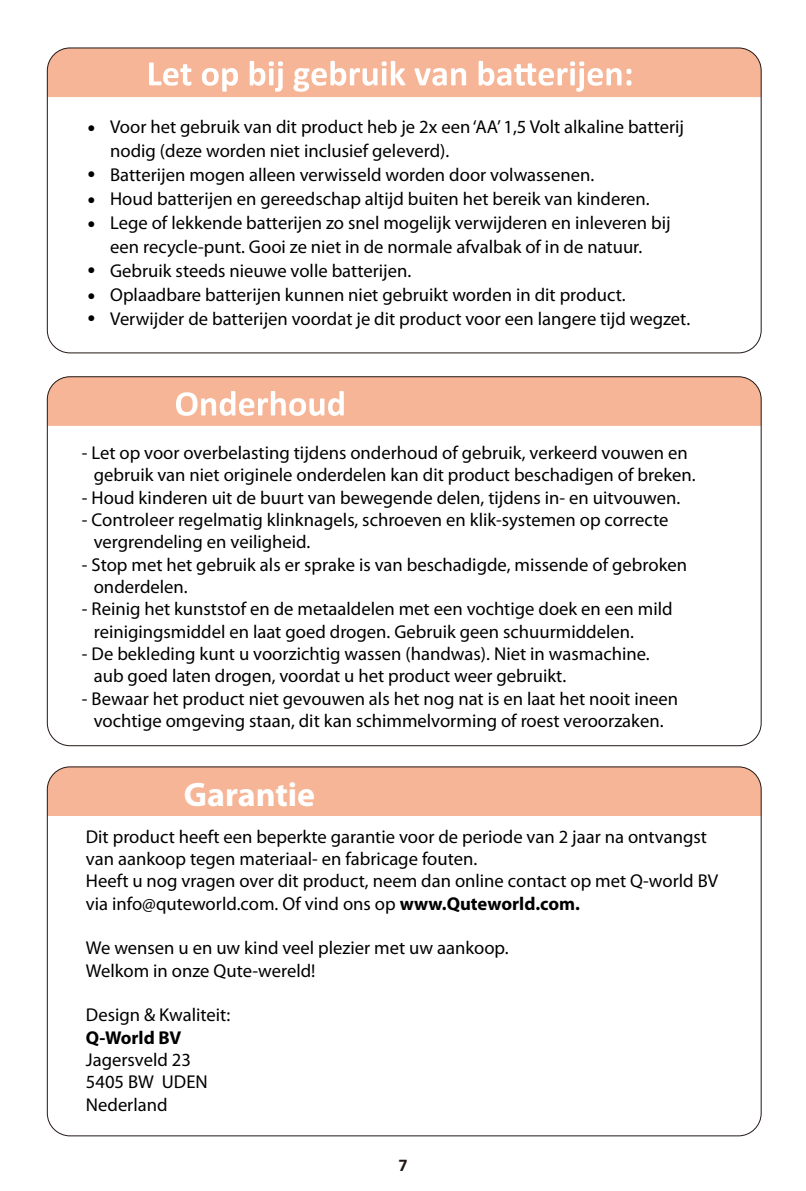
<style>
.page{position:relative;width:806px;height:1191px;background:#fff}
.page>*{position:absolute;margin:0;border:0;box-sizing:border-box;transform-origin:0 0}
.t1{font:700 34px "Myriad Pro";color:#fff}
.t2{font:18.6px/22.4px "Myriad Pro";color:#000}
.t3{font:700 18.6px "Myriad Pro";color:#000}
.t4{font:18.6px/26px "Calibri";color:#000}
.t5{font:700 18px "Calibri";color:#221815}
.s1{font-weight:700}
</style>
<div class="page">
<svg style="left:47px;top:377px;width:713px;height:49px;background:#f5b89b"></svg>
<svg style="left:47px;top:48px;width:713px;height:49px;background:#f4bca2"></svg>
<div style="left:47px;top:767px;width:713px;height:49px;background:#f6b596"></div>
<p class="t4" style="left:87px;top:115px;width:11px">•</p>
<p class="t4" style="left:87px;top:161px;width:11px">• •</p>
<p class="t4" style="left:87px;top:211px;width:11px">•</p>
<p class="t4" style="left:87px;top:257px;width:11px">• •</p>
<p class="t4" style="left:87px;top:305px;width:11px">•</p>
<p class="t2" style="left:110px;top:114px;width:581px;line-height:24px">Voor het gebruik van dit product heb je 2x een‘AA’ 1,5 Volt alkaline batterij nodig (deze worden niet inclusief geleverd).<br>Batterijen mogen alleen verwisseld worden door volwassenen.<br>Houd batterijen en gereedschap altijd buiten het bereik van kinderen.<br>Lege of lekkende batterijen zo snel mogelijk verwijderen en inleveren bij een recycle-punt. Gooi ze niet in de normale afvalbak of in de natuur.<br>Gebruik steeds nieuwe volle batterijen.<br>Oplaadbare batterijen kunnen niet gebruikt worden in dit product.<br>Verwijder de batterijen voordat je dit product voor een langere tijd wegzet.</p>
<p class="t2" style="left:94px;top:441px;width:603px;text-indent:-12px">- Let op voor overbelasting tijdens onderhoud of gebruik, verkeerd vouwen en gebruik van niet originele onderdelen kan dit product beschadigen of breken.</p>
<p class="t2" style="left:82px;top:486px;width:599px">- Houd kinderen uit de buurt van bewegende delen, tijdens in- en uitvouwen.</p>
<p class="t2" style="left:94px;top:508px;width:576px;text-indent:-12px">- Controleer regelmatig klinknagels, schroeven en klik-systemen op correcte vergrendeling en veiligheid.</p>
<p class="t2" style="left:94px;top:553px;width:594px;text-indent:-12px">- Stop met het gebruik als er sprake is van beschadigde, missende of gebroken onderdelen.</p>
<p class="t2" style="left:94px;top:597px;width:580px;text-indent:-12px">- Reinig het kunststof en de metaaldelen met een vochtige doek en een mild reinigingsmiddel en laat goed drogen. Gebruik geen schuurmiddelen.</p>
<p class="t2" style="left:94px;top:642px;width:557px;text-indent:-12px">- De bekleding kunt u voorzichtig wassen (handwas). Niet in wasmachine. aub goed laten drogen, voordat u het product weer gebruikt.</p>
<p class="t2" style="left:82px;top:687px;width:597px;text-align:center">- Bewaar het product niet gevouwen als het nog nat is en laat het nooit ineen vochtige omgeving staan, dit kan schimmelvorming of roest veroorzaken.</p>
<h1 class="t1" style="left:183px;top:772px;width:133px">Garantie</h1>
<p class="t2" style="left:86px;top:825px;width:633px">Dit product heeft een beperkte garantie voor de periode van 2 jaar na ontvangst van aankoop tegen materiaal- en fabricage fouten.<br>Heeft u nog vragen over dit product, neem dan online contact op met Q-world BV via info@quteworld.com. Of vind ons op <span class="s1">www.Quteworld.com.</span></p>
<p class="t2" style="left:86px;top:936px;width:424px">We wensen u en uw kind veel plezier met uw aankoop.<br>Welkom in onze Qute-wereld!</p>
<p class="t2" style="left:86px;top:1003px;width:146px">Design &amp; Kwaliteit:</p>
<p class="t3" style="left:86px;top:1025px;width:97px">Q-World BV</p>
<p class="t2" style="left:86px;top:1048px;width:123px">Jagersveld 23<br>5405 BW UDEN<br>Nederland</p>
<p class="t5" style="left:398px;top:1153px;width:11px">7</p>
</div>
